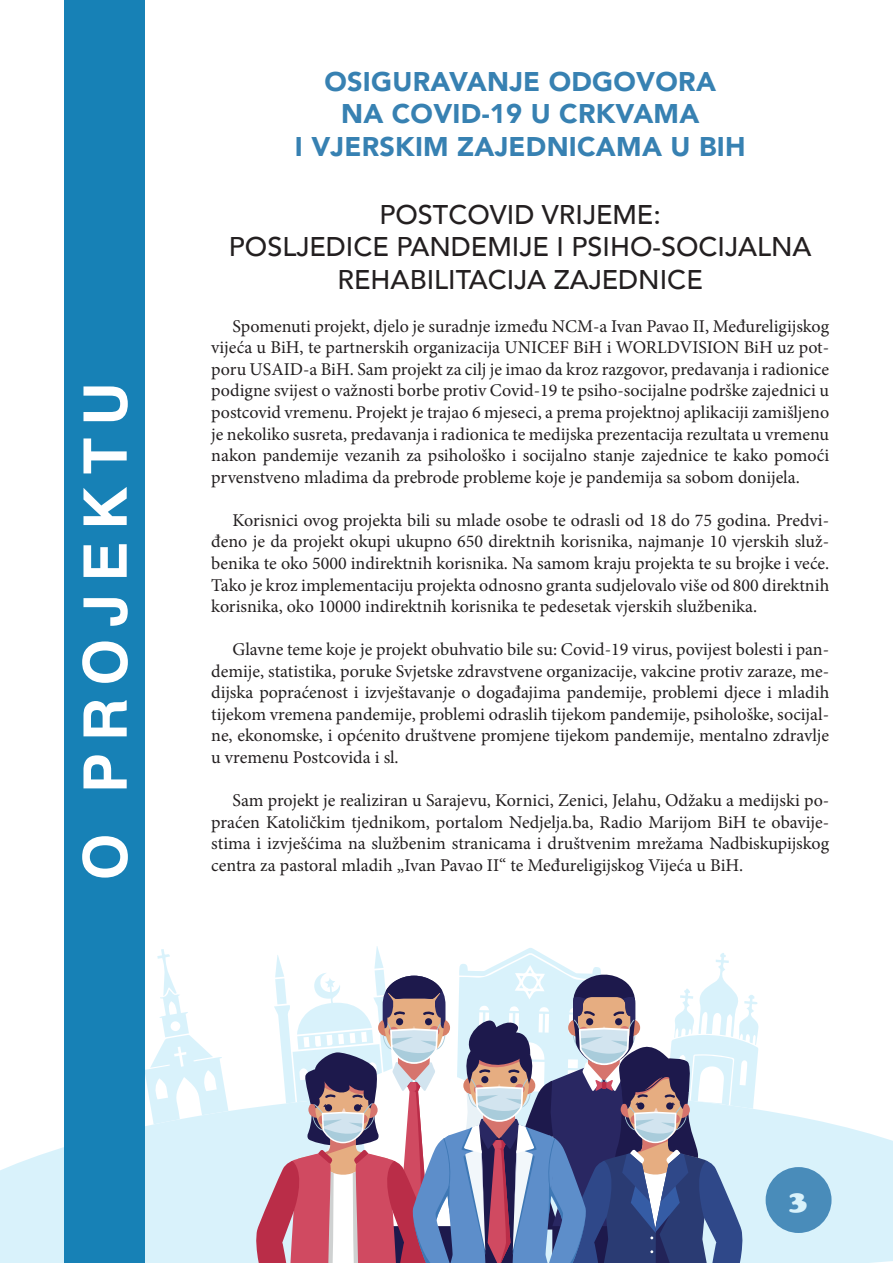
<style>
.page{position:relative;width:893px;height:1263px;background:#fff}
.page>*{position:absolute;margin:0;border:0;box-sizing:border-box;transform-origin:0 0}
.t1{font:700 60px "Helvetica";letter-spacing:.2em;color:#fff}
.t2{font:900 30px "Cooper";color:#fff}
.t3{font:500 27px/32.4px "Avenir";color:#231f20;text-align:center}
.t4{font:900 27px/32.4px "Avenir";letter-spacing:.01em;color:#3781b2;text-align:center}
.t5{font:18px/21.6px "Minion Pro";color:#231f20;text-align:justify}
</style>
<div class="page">
<svg style="left:145px;top:949px;width:80px;height:142px"></svg>
<svg style="left:0;top:1091px;width:893px;height:172px;fill:#d9f2fb"></svg>
<div style="left:64px;top:0;width:81px;height:1263px;background:#1781b6"></div>
<svg style="left:254px;top:946px;width:505px;height:317px"></svg>
<h1 class="t1" style="left:69px;top:880px;width:500px;rotate:-90deg">O PROJEKTU</h1>
<h3 class="t4" style="left:295px;top:64px;width:452px">OSIGURAVANJE ODGOVORA<br>NA COVID-19 U CRKVAMA<br>I VJERSKIM ZAJEDNICAMA U BIH</h3>
<h3 class="t3" style="left:229px;top:197px;width:584px">POSTCOVID VRIJEME:<br>POSLJEDICE PANDEMIJE I PSIHO-SOCIJALNA<br>REHABILITACIJA ZAJEDNICE</h3>
<p class="t5" style="left:211px;top:315px;width:619px;text-indent:21px">Spomenuti projekt, djelo je suradnje između NCM-a Ivan Pavao II, Međureligijskog vijeća u BiH, te partnerskih organizacija UNICEF BiH i WORLDVISION BiH uz pot&shy;poru USAID-a BiH. Sam projekt za cilj je imao da kroz razgovor, predavanja i radionice podigne svijest o važnosti borbe protiv Covid-19 te psiho-socijalne podrške zajednici u postcovid vremenu. Projekt je trajao 6 mjeseci, a prema projektnoj aplikaciji zamišljeno je nekoliko susreta, predavanja i radionica te medijska prezentacija rezultata u vremenu nakon pandemije vezanih za psihološko i socijalno stanje zajednice te kako pomoći prvenstveno mladima da prebrode probleme koje je pandemija sa sobom donijela.</p>
<p class="t5" style="left:211px;top:509px;width:619px;text-indent:21px">Korisnici ovog projekta bili su mlade osobe te odrasli od 18 do 75 godina. Predvi&shy;đeno je da projekt okupi ukupno 650 direktnih korisnika, najmanje 10 vjerskih služ&shy;benika te oko 5000 indirektnih korisnika. Na samom kraju projekta te su brojke i veće.<br>Tako je kroz implementaciju projekta odnosno granta sudjelovalo više od 800 direktnih korisnika, oko 10000 indirektnih korisnika te pedesetak vjerskih službenika.</p>
<p class="t5" style="left:211px;top:638px;width:619px;text-indent:21px">Glavne teme koje je projekt obuhvatio bile su: Covid-19 virus, povijest bolesti i pan&shy;demije, statistika, poruke Svjetske zdravstvene organizacije, vakcine protiv zaraze, me&shy;dijska popraćenost i izvještavanje o događajima pandemije, problemi djece i mladih tijekom vremena pandemije, problemi odraslih tijekom pandemije, psihološke, socijal&shy;ne, ekonomske, i općenito društvene promjene tijekom pandemije, mentalno zdravlje u vremenu Postcovida i sl.</p>
<p class="t5" style="left:211px;top:789px;width:619px;text-indent:21px">Sam projekt je realiziran u Sarajevu, Kornici, Zenici, Jelahu, Odžaku a medijski po&shy;praćen Katoličkim tjednikom, portalom Nedjelja.ba, Radio Marijom BiH te obavije&shy;stima i izvješćima na službenim stranicama i društvenim mrežama Nadbiskupijskog centra za pastoral mladih „Ivan Pavao II“ te Međureligijskog Vijeća u BiH.</p>
<h2 class="t2" style="left:790px;top:1182px;width:19px">3</h2>
</div>
